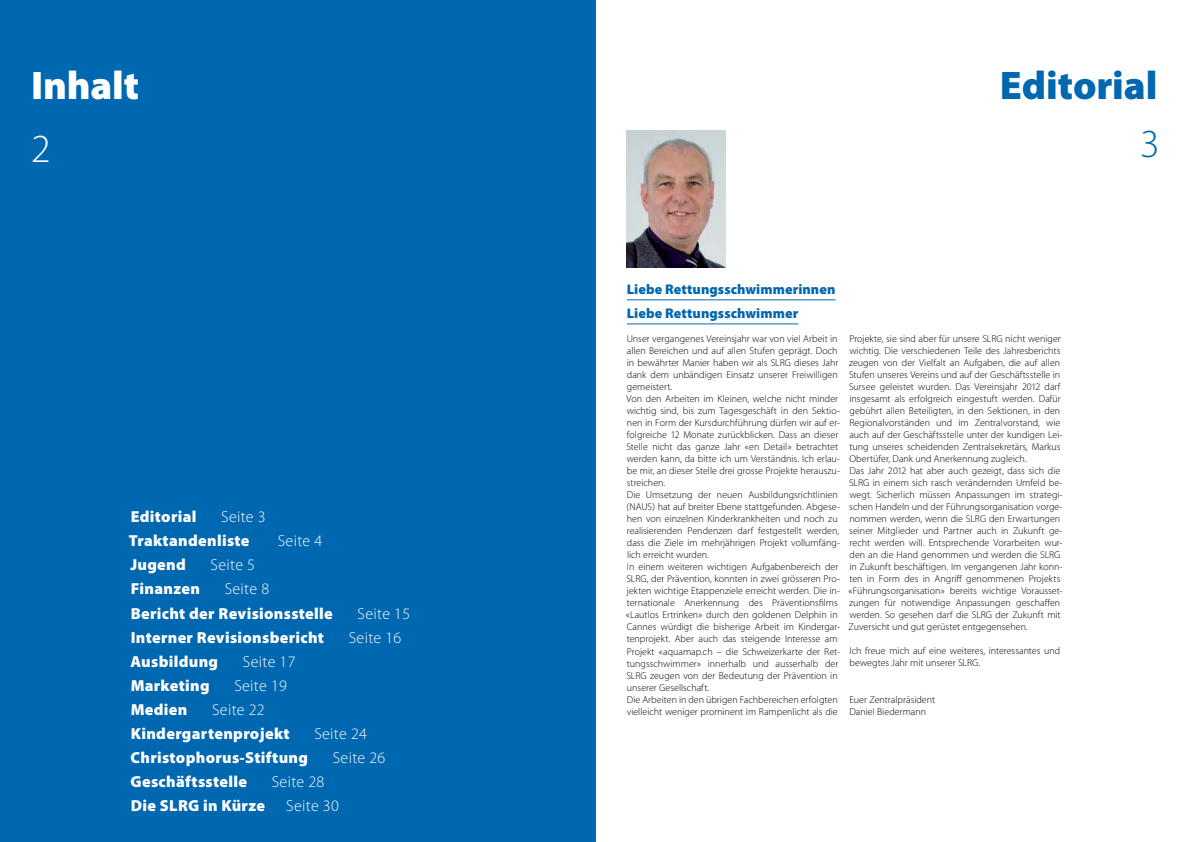
<style>
.page{position:relative;width:1191px;height:842px;background:#fff}
.page>*{position:absolute;margin:0;border:0;box-sizing:border-box;transform-origin:0 0}
.t1{font:900 40px "Myriad Pro";color:#0067b1}
.t2{font:900 40px "Myriad Pro";color:#fff}
.t3{font:300 40px "Myriad Pro";color:#0067b1}
.t4{font:300 40px "Myriad Pro";color:#fff}
.t5{font:900 16px "Myriad Pro";letter-spacing:.02em;color:#fff}
.t6{font:300 16px "Myriad Pro";letter-spacing:.02em;color:#fff}
.t7{font:900 14px/24px "Myriad Pro";letter-spacing:.005em;color:#0067b1}
.t8{font:300 10px/12px "Myriad Pro";color:#000}
</style>
<div class="page">
<div style="left:0;top:0;width:595px;height:842px;background:#0067b1"></div>
<hr style="left:627px;top:299px;width:208px;height:1px;background:#0067b1">
<hr style="left:627px;top:323px;width:171px;height:1px;background:#0067b1">
<img style="left:626px;top:130px;width:100px;height:138px">
<h1 class="t2" style="left:31px;top:59px;width:109px">Inhalt</h1>
<h1 class="t4" style="left:31px;top:124px;width:21px">2</h1>
<h2 class="t5" style="left:131px;top:506px;width:67px">Editorial</h2>
<h2 class="t6" style="left:221px;top:507px;width:46px">Seite 3</h2>
<h2 class="t5" style="left:129px;top:530px;width:122px">Traktandenliste</h2>
<h2 class="t6" style="left:278px;top:531px;width:46px">Seite 4</h2>
<h2 class="t5" style="left:130px;top:554px;width:57px">Jugend</h2>
<h2 class="t6" style="left:211px;top:555px;width:46px">Seite 5</h2>
<h2 class="t5" style="left:131px;top:578px;width:71px">Finanzen</h2>
<h2 class="t6" style="left:225px;top:579px;width:46px">Seite 8</h2>
<h2 class="t5" style="left:131px;top:602px;width:204px">Bericht der Revisionsstelle</h2>
<h2 class="t6" style="left:357px;top:603px;width:54px">Seite 15</h2>
<h2 class="t5" style="left:131px;top:626px;width:195px">Interner Revisionsbericht</h2>
<h2 class="t6" style="left:349px;top:628px;width:54px">Seite 16</h2>
<h2 class="t5" style="left:130px;top:650px;width:89px">Ausbildung</h2>
<h2 class="t6" style="left:243px;top:652px;width:54px">Seite 17</h2>
<h2 class="t5" style="left:131px;top:674px;width:80px">Marketing</h2>
<h2 class="t6" style="left:234px;top:676px;width:54px">Seite 19</h2>
<h2 class="t5" style="left:131px;top:699px;width:58px">Medien</h2>
<h2 class="t6" style="left:212px;top:700px;width:54px">Seite 22</h2>
<h2 class="t5" style="left:131px;top:723px;width:160px">Kindergartenprojekt</h2>
<h2 class="t6" style="left:314px;top:724px;width:54px">Seite 24</h2>
<h2 class="t5" style="left:131px;top:747px;width:179px">Christophorus-Stiftung</h2>
<h2 class="t6" style="left:333px;top:748px;width:54px">Seite 26</h2>
<h2 class="t5" style="left:131px;top:771px;width:118px">Geschäftsstelle</h2>
<h2 class="t6" style="left:272px;top:772px;width:54px">Seite 28</h2>
<h2 class="t5" style="left:131px;top:795px;width:136px">Die SLRG in Kürze</h2>
<h2 class="t6" style="left:286px;top:796px;width:54px">Seite 30</h2>
<h1 class="t1" style="left:999px;top:59px;width:159px">Editorial</h1>
<h3 class="t7" style="left:627px;top:277px;width:210px">Liebe Rettungsschwimmerinnen<br>Liebe Rettungsschwimmer</h3>
<p class="t8" style="left:626px;top:332px;width:216px">Unser vergangenes Vereinsjahr war von viel Arbeit in allen Bereichen und auf allen Stufen geprägt. Doch in bewährter Manier haben wir als SLRG dieses Jahr dank dem unbändigen Einsatz unserer Freiwilligen gemeistert.<br>Von den Arbeiten im Kleinen, welche nicht minder wichtig sind, bis zum Tagesgeschäft in den Sektio&shy;nen in Form der Kursdurchführung dürfen wir auf er&shy;folgreiche 12 Monate zurückblicken. Dass an dieser Stelle nicht das ganze Jahr «en Detail» betrachtet werden kann, da bitte ich um Verständnis. Ich erlau&shy;be mir, an dieser Stelle drei grosse Projekte herauszu&shy;streichen.<br>Die Umsetzung der neuen Ausbildungsrichtlinien (NAUS) hat auf breiter Ebene stattgefunden. Abgese&shy;hen von einzelnen Kinderkrankheiten und noch zu realisierenden Pendenzen darf festgestellt werden, dass die Ziele im mehrjährigen Projekt vollumfäng&shy;lich erreicht wurden.<br>In einem weiteren wichtigen Aufgabenbereich der SLRG, der Prävention, konnten in zwei grösseren Pro&shy;jekten wichtige Etappenziele erreicht werden. Die in&shy;ternationale Anerkennung des Präventionsfilms «Lautlos Ertrinken» durch den goldenen Delphin in Cannes würdigt die bisherige Arbeit im Kindergar&shy;tenprojekt. Aber auch das steigende Interesse am Projekt «aquamap.ch – die Schweizerkarte der Ret&shy;tungsschwimmer» innerhalb und ausserhalb der SLRG zeugen von der Bedeutung der Prävention in unserer Gesellschaft.<br>Die Arbeiten in den übrigen Fachbereichen erfolgten vielleicht weniger prominent im Rampenlicht als die</p>
<p class="t8" style="left:848px;top:332px;width:216px">Projekte, sie sind aber für unsere SLRG nicht weniger wichtig. Die verschiedenen Teile des Jahresberichts zeugen von der Vielfalt an Aufgaben, die auf allen Stufen unseres Vereins und auf der Geschäftsstelle in Sursee geleistet wurden. Das Vereinsjahr 2012 darf insgesamt als erfolgreich eingestuft werden. Dafür gebührt allen Beteiligten, in den Sektionen, in den Regionalvorständen und im Zentralvorstand, wie auch auf der Geschäftsstelle unter der kundigen Lei&shy;tung unseres scheidenden Zentralsekretärs, Markus Obertüfer, Dank und Anerkennung zugleich.<br>Das Jahr 2012 hat aber auch gezeigt, dass sich die SLRG in einem sich rasch verändernden Umfeld be&shy;wegt. Sicherlich müssen Anpassungen im strategi&shy;schen Handeln und der Führungsorganisation vorge&shy;nommen werden, wenn die SLRG den Erwartungen seiner Mitglieder und Partner auch in Zukunft ge&shy;recht werden will. Entsprechende Vorarbeiten wur&shy;den an die Hand genommen und werden die SLRG in Zukunft beschäftigen. Im vergangenen Jahr konn&shy;ten in Form des in Angriff genommenen Projekts «Führungsorganisation» bereits wichtige Vorausset&shy;zungen für notwendige Anpassungen geschaffen werden. So gesehen darf die SLRG der Zukunft mit Zuversicht und gut gerüstet entgegensehen.</p>
<p class="t8" style="left:849px;top:645px;width:212px">Ich freue mich auf eine weiteres, interessantes und bewegtes Jahr mit unserer SLRG.</p>
<p class="t8" style="left:849px;top:693px;width:87px">Euer Zentralpräsident<br>Daniel Biedermann</p>
<h1 class="t3" style="left:1140px;top:120px;width:21px">3</h1>
</div>
